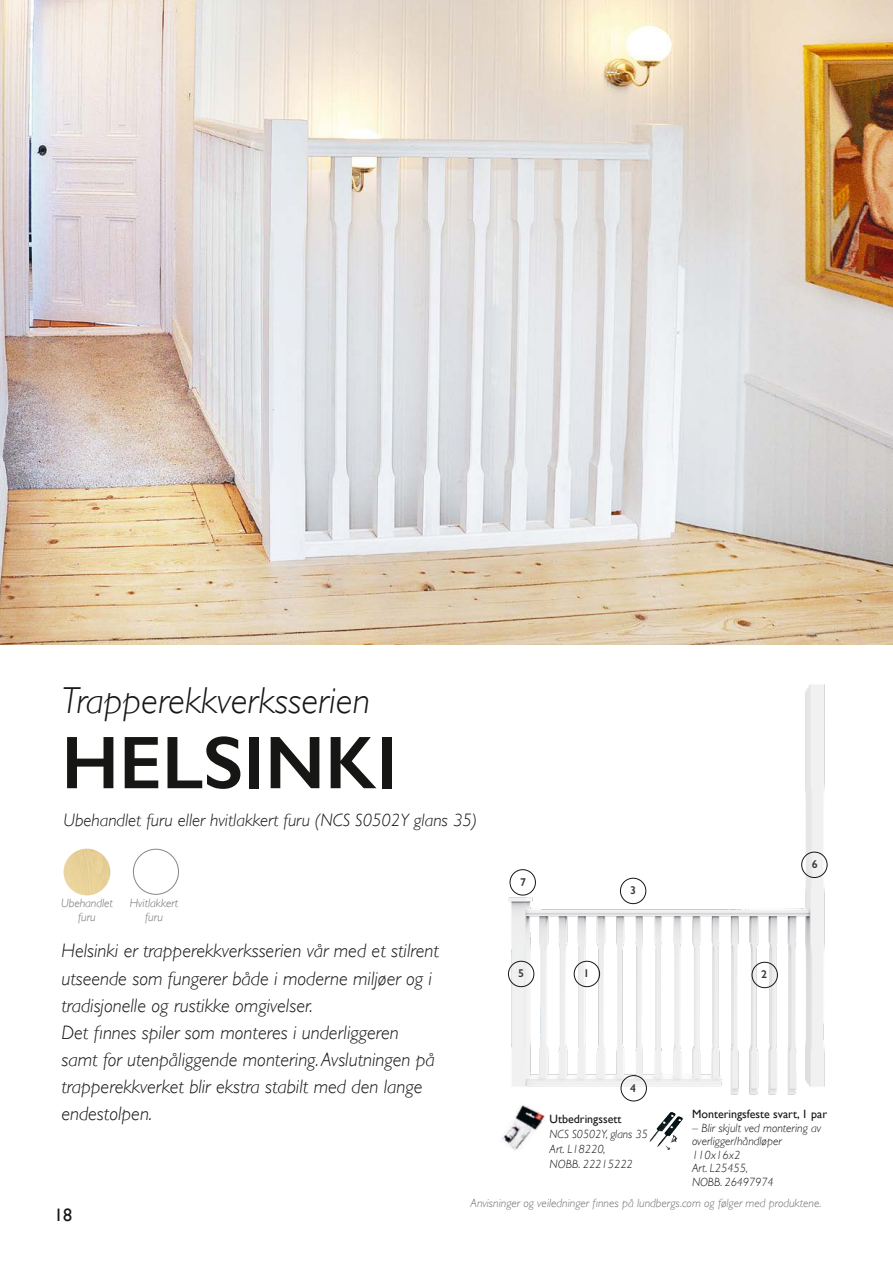
<style>
.page{position:relative;width:893px;height:1263px;background:#fff}
.page>*{position:absolute;margin:0;border:0;box-sizing:border-box;transform-origin:0 0}
.t1{font:600 75px "Gill Sans";color:#161614}
.t2{font:italic 300 37.5px "Gill Sans";color:#161614}
.t3{font:italic 300 19.5px/27px "Gill Sans";color:#161614}
.t4{font:italic 300 18px "Gill Sans";color:#161614}
.t5{font:18px "Gill Sans";color:#161614}
.t6{font:italic 300 12px/13.5px "Gill Sans";color:#161614}
.t7{font:italic 300 12px/13.5px "Gill Sans";color:#6f6f6e;text-align:center}
.t8{font:12px "Gill Sans";color:#161614}
.t9{font:600 11.4px "Gill Sans";color:#393938}
</style>
<div class="page">
<img style="left:508px;top:684px;width:320px;height:413px">
<div style="left:752px;top:962px;width:26px;height:26px;border:1px solid #161614;border-radius:50%"></div>
<div style="left:574px;top:961px;width:26px;height:26px;border:1px solid #161614;border-radius:50%"></div>
<div style="left:620px;top:878px;width:26px;height:26px;border:1px solid #161614;border-radius:50%"></div>
<div style="left:621px;top:1075px;width:26px;height:26px;border:1px solid #161614;border-radius:50%"></div>
<div style="left:508px;top:961px;width:26px;height:26px;border:1px solid #161614;border-radius:50%"></div>
<div style="left:801px;top:852px;width:26px;height:26px;border:1px solid #161614;border-radius:50%"></div>
<div style="left:510px;top:869px;width:26px;height:26px;border:1px solid #161614;border-radius:50%"></div>
<img style="left:0;top:0;width:893px;height:644px">
<div style="left:133px;top:849px;width:46px;height:45px;border:1px solid #868686;border-radius:50%"></div>
<div style="left:64px;top:849px;width:46px;height:46px;background:#e8d199;border-radius:23px"></div>
<img style="left:649px;top:1112px;width:29px;height:35px">
<img style="left:502px;top:1105px;width:43px;height:45px">
<h2 class="t2" style="left:61px;top:679px;width:310px">Trapperekkverksserien</h2>
<h1 class="t1" style="left:61px;top:717px;width:338px">HELSINKI</h1>
<p class="t4" style="left:64px;top:809px;width:415px">Ubehandlet furu eller hvitlakkert furu (NCS S0502Y glans 35)</p>
<p class="t7" style="left:61px;top:897px;width:53px">Ubehandlet furu</p>
<p class="t7" style="left:130px;top:896px;width:50px">Hvitlakkert furu</p>
<p class="t3" style="left:61px;top:937px;width:379px">Helsinki er trapperekkverksserien vår med et stilrent utseende som fungerer både i moderne miljøer og i tradisjonelle og rustikke omgivelser.<br>Det finnes spiler som monteres i underliggeren samt for utenpåliggende montering. Avslutningen på trapperekkverket blir ekstra stabilt med den lange endestolpen.</p>
<p class="t9" style="left:520px;top:875px;width:7px">7</p>
<p class="t9" style="left:518px;top:966px;width:7px">5</p>
<p class="t9" style="left:630px;top:883px;width:7px">3</p>
<p class="t9" style="left:583px;top:966px;width:7px">1</p>
<p class="t9" style="left:761px;top:967px;width:7px">2</p>
<p class="t9" style="left:812px;top:857px;width:7px">6</p>
<p class="t9" style="left:630px;top:1081px;width:7px">4</p>
<p class="t8" style="left:550px;top:1112px;width:73px">Utbedringssett</p>
<p class="t6" style="left:550px;top:1126px;width:100px;line-height:15px">NCS S0502Y, glans 35<br>Art. L18220,<br>NOBB. 22215222</p>
<p class="t8" style="left:692px;top:1107px;width:137px">Monteringsfeste svart, 1 par</p>
<p class="t6" style="left:692px;top:1121px;width:131px">– Blir skjult ved montering av overligger/håndløper<br>110x16x2<br>Art. L25455,<br>NOBB. 26497974</p>
<p class="t5" style="left:54px;top:1205px;width:19px">18</p>
<p class="t7" style="left:471px;top:1196px;width:352px">Anvisninger og veiledninger finnes på lundbergs.com og følger med produktene.</p>
</div>
